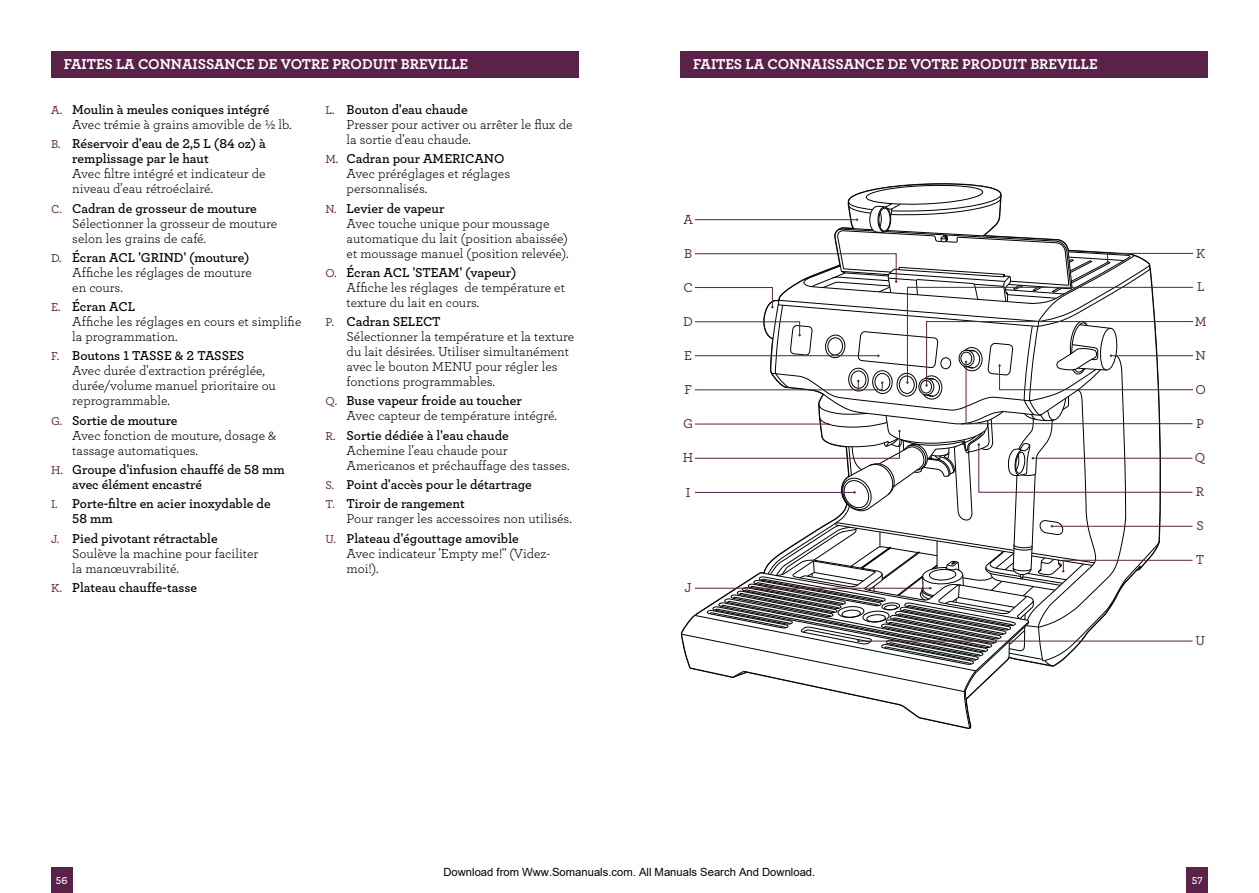
<style>
.page{position:relative;width:1259px;height:893px;background:#fff}
.page>*{position:absolute;margin:0;border:0;box-sizing:border-box;transform-origin:0 0}
.t1{font:15px "Archer Bold LF";color:#fff}
.t2{font:13.5px/15px "Archer Book LF";color:#000}
.t3{font:13.5px/15px "Archer Semibold LF";color:#000}
.t4{font:13.5px "Archer";color:#000}
.t5{font:13.5px "Archer Medium LF";color:#5a2149}
.t6{font:11.25px "Arial";color:#000}
.t7{font:10.5px "Archer Semibold LF";color:#fff}
.s1{font-family:"Archer Medium LF";font-size:12px;color:#5a2149}
</style>
<div class="page">
<div style="left:51px;top:867px;width:21px;height:26px;background:#5a2149"></div>
<div style="left:1186px;top:867px;width:22px;height:26px;background:#5a2149"></div>
<div style="left:51px;top:51px;width:527px;height:27px;background:#5a2149"></div>
<div style="left:680px;top:51px;width:528px;height:27px;background:#5a2149"></div>
<svg style="left:681px;top:184px;width:512px;height:545px"></svg>
<p class="t1" style="left:64px;top:55px;width:228px">P GE HEADER.....AISSANCE DE VOT</p>
<p class="t1" style="left:64px;top:55px;width:97px">FAITES LA CONN</p>
<p class="t1" style="left:311px;top:55px;width:158px">RE PRODUIT BREVILLE</p>
<p class="t1" style="left:693px;top:55px;width:228px">P GE HEADER.....AISSANCE DE VOT</p>
<p class="t1" style="left:693px;top:55px;width:97px">FAITES LA CONN</p>
<p class="t1" style="left:940px;top:55px;width:158px">RE PRODUIT BREVILLE</p>
<p class="t3" style="left:51px;top:102px;width:220px"><span class="s1">A.</span> Moulin à meules coniques intégré</p>
<p class="t2" style="left:72px;top:117px;width:221px">Avec trémie à grains amovible de ½ lb.</p>
<p class="t3" style="left:72px;top:136px;width:195px;text-indent:-21px"><span class="s1">B.</span> Réservoir d'eau de 2,5 L (84 oz) à remplissage par le haut</p>
<p class="t2" style="left:72px;top:166px;width:195px">Avec filtre intégré et indicateur de niveau d'eau rétroéclairé.</p>
<p class="t3" style="left:51px;top:200px;width:207px"><span class="s1">C.</span> Cadran de grosseur de mouture</p>
<p class="t2" style="left:72px;top:215px;width:206px">Sélectionner la grosseur de mouture selon les grains de café.</p>
<p class="t3" style="left:51px;top:250px;width:200px"><span class="s1">D.</span> Écran ACL 'GRIND' (mouture)</p>
<p class="t2" style="left:72px;top:265px;width:181px">Affiche les réglages de mouture en cours.</p>
<p class="t3" style="left:51px;top:299px;width:86px"><span class="s1">E.</span> Écran ACL</p>
<p class="t2" style="left:72px;top:314px;width:231px">Affiche les réglages en cours et simplifie la programmation.</p>
<p class="t3" style="left:51px;top:348px;width:195px"><span class="s1">F.</span> Boutons 1 TASSE &amp; 2 TASSES</p>
<p class="t2" style="left:72px;top:363px;width:205px">Avec durée d'extraction préréglée, durée/volume manuel prioritaire ou reprogrammable.</p>
<p class="t3" style="left:51px;top:412px;width:128px"><span class="s1">G.</span> Sortie de mouture</p>
<p class="t2" style="left:72px;top:427px;width:205px">Avec fonction de mouture, dosage &amp; tassage automatiques.</p>
<p class="t3" style="left:72px;top:462px;width:214px;text-indent:-21px"><span class="s1">H.</span> Groupe d'infusion chauffé de 58 mm avec élément encastré</p>
<p class="t3" style="left:72px;top:496px;width:200px;text-indent:-21px"><span class="s1">I.</span> Porte-filtre en acier inoxydable de<br>58 mm</p>
<p class="t3" style="left:51px;top:530px;width:168px"><span class="s1">J.</span> Pied pivotant rétractable</p>
<p class="t2" style="left:72px;top:545px;width:187px">Soulève la machine pour faciliter la manœuvrabilité.</p>
<p class="t3" style="left:51px;top:579px;width:148px"><span class="s1">K.</span> Plateau chauffe-tasse</p>
<p class="t3" style="left:325px;top:102px;width:144px"><span class="s1">L.</span> Bouton d'eau chaude</p>
<p class="t2" style="left:347px;top:117px;width:227px">Presser pour activer ou arrêter le flux de la sortie d'eau chaude.</p>
<p class="t3" style="left:325px;top:151px;width:181px"><span class="s1">M.</span> Cadran pour AMERICANO</p>
<p class="t2" style="left:347px;top:166px;width:165px">Avec préréglages et réglages personnalisés.</p>
<p class="t3" style="left:325px;top:200px;width:121px"><span class="s1">N.</span> Levier de vapeur</p>
<p class="t2" style="left:347px;top:215px;width:223px">Avec touche unique pour moussage automatique du lait (position abaissée) et moussage manuel (position relevée).</p>
<p class="t3" style="left:325px;top:265px;width:193px"><span class="s1">O.</span> Écran ACL 'STEAM' (vapeur)</p>
<p class="t2" style="left:347px;top:280px;width:220px">Affiche les réglages de température et texture du lait en cours.</p>
<p class="t3" style="left:325px;top:314px;width:117px"><span class="s1">P.</span> Cadran SELECT</p>
<p class="t2" style="left:347px;top:329px;width:229px">Sélectionner la température et la texture du lait désirées. Utiliser simultanément avec le bouton MENU pour régler les fonctions programmables.</p>
<p class="t3" style="left:325px;top:393px;width:198px"><span class="s1">Q.</span> Buse vapeur froide au toucher</p>
<p class="t4" style="left:347px;top:407px;width:212px">Avec capteur de température intégré.</p>
<p class="t3" style="left:325px;top:427px;width:185px"><span class="s1">R.</span> Sortie dédiée à l'eau chaude</p>
<p class="t2" style="left:347px;top:442px;width:224px">Achemine l'eau chaude pour<br>Americanos et préchauffage des tasses.</p>
<p class="t3" style="left:325px;top:474px;width:208px;line-height:19.2px"><span class="s1">S.</span> Point d'accès pour le détartrage<br><span class="s1">T.</span> Tiroir de rangement</p>
<p class="t2" style="left:347px;top:511px;width:227px">Pour ranger les accessoires non utilisés.</p>
<p class="t3" style="left:325px;top:530px;width:195px"><span class="s1">U.</span> Plateau d'égouttage amovible</p>
<p class="t2" style="left:347px;top:545px;width:205px">Avec indicateur 'Empty me!'' (Videz&shy;moi!).</p>
<p class="t5" style="left:683px;top:211px;width:11px">A</p>
<p class="t5" style="left:684px;top:245px;width:10px">B</p>
<p class="t5" style="left:683px;top:279px;width:11px">C</p>
<p class="t5" style="left:683px;top:313px;width:11px">D</p>
<p class="t5" style="left:684px;top:347px;width:9px">E</p>
<p class="t5" style="left:684px;top:381px;width:9px">F</p>
<p class="t5" style="left:683px;top:415px;width:11px">G</p>
<p class="t5" style="left:683px;top:449px;width:12px">H</p>
<p class="t5" style="left:686px;top:484px;width:6px">I</p>
<p class="t5" style="left:684px;top:579px;width:9px">J</p>
<p class="t5" style="left:1196px;top:245px;width:11px">K</p>
<p class="t5" style="left:1197px;top:278px;width:9px">L</p>
<p class="t5" style="left:1194px;top:313px;width:13px">M</p>
<p class="t5" style="left:1195px;top:347px;width:12px">N</p>
<p class="t5" style="left:1195px;top:381px;width:12px">O</p>
<p class="t5" style="left:1196px;top:415px;width:9px">P</p>
<p class="t5" style="left:1195px;top:449px;width:12px">Q</p>
<p class="t5" style="left:1196px;top:483px;width:10px">R</p>
<p class="t5" style="left:1196px;top:517px;width:9px">S</p>
<p class="t5" style="left:1196px;top:551px;width:10px">T</p>
<p class="t5" style="left:1195px;top:632px;width:11px">U</p>
<p class="t6" style="left:443px;top:865px;width:373px">Download from Www.Somanuals.com. All Manuals Search And Download.</p>
<p class="t7" style="left:56px;top:874px;width:13px">56</p>
<p class="t7" style="left:1191px;top:874px;width:12px">57</p>
</div>
